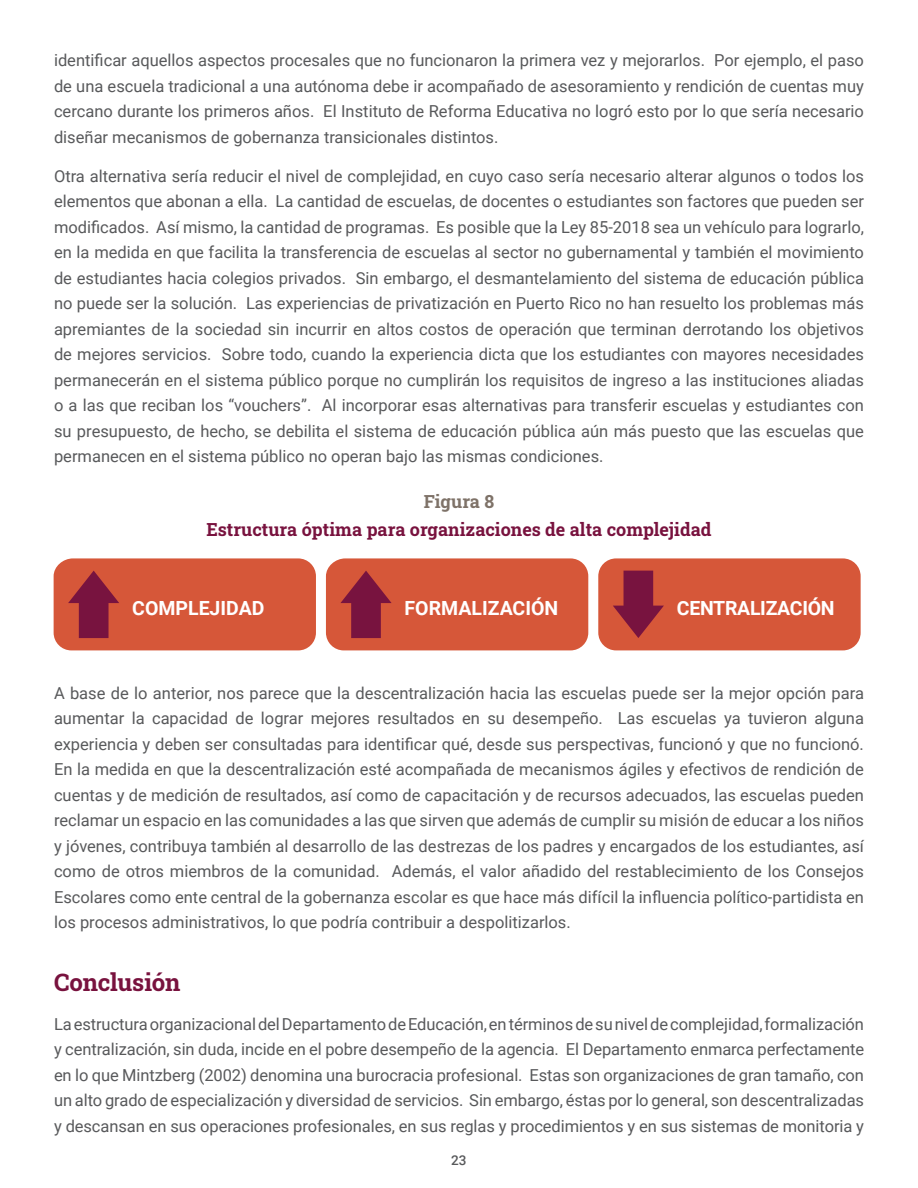
<style>
.page{position:relative;width:918px;height:1188px;background:#fff}
.page>*{position:absolute;margin:0;border:0;box-sizing:border-box;transform-origin:0 0}
.t1{font:24px "Roboto Slab";letter-spacing:-.01em;color:#78123e}
.t2{font:700 19.5px "Roboto";color:#fff}
.t3{font:18px "Roboto Slab";color:#78123e}
.t4{font:18px "Roboto Slab";color:#7e7268}
.t5{font:16.5px/25.5px "Roboto";color:#58595b;text-align:justify}
.t6{font:500 13.5px "Roboto";color:#58595b}
</style>
<div class="page">
<div style="left:54px;top:558px;width:262px;height:92px;background:#d65739;border-radius:18px"></div>
<svg style="left:68px;top:571px;width:51px;height:67px"></svg>
<div style="left:326px;top:558px;width:262px;height:92px;background:#d65739;border-radius:18px"></div>
<svg style="left:340px;top:571px;width:52px;height:67px"></svg>
<div style="left:598px;top:558px;width:263px;height:92px;background:#d65739;border-radius:18px"></div>
<svg style="left:613px;top:571px;width:51px;height:67px"></svg>
<p class="t5" style="left:54px;top:47px;width:812px">identificar aquellos aspectos procesales que no funcionaron la primera vez y mejorarlos. Por ejemplo, el paso de una escuela tradicional a una autónoma debe ir acompañado de asesoramiento y rendición de cuentas muy cercano durante los primeros años. El Instituto de Reforma Educativa no logró esto por lo que sería necesario diseñar mecanismos de gobernanza transicionales distintos.</p>
<p class="t5" style="left:54px;top:163px;width:812px">Otra alternativa sería reducir el nivel de complejidad, en cuyo caso sería necesario alterar algunos o todos los elementos que abonan a ella. La cantidad de escuelas, de docentes o estudiantes son factores que pueden ser modificados. Así mismo, la cantidad de programas. Es posible que la Ley 85-2018 sea un vehículo para lograrlo, en la medida en que facilita la transferencia de escuelas al sector no gubernamental y también el movimiento de estudiantes hacia colegios privados. Sin embargo, el desmantelamiento del sistema de educación pública no puede ser la solución. Las experiencias de privatización en Puerto Rico no han resuelto los problemas más apremiantes de la sociedad sin incurrir en altos costos de operación que terminan derrotando los objetivos de mejores servicios. Sobre todo, cuando la experiencia dicta que los estudiantes con mayores necesidades permanecerán en el sistema público porque no cumplirán los requisitos de ingreso a las instituciones aliadas o a las que reciban los “vouchers”. Al incorporar esas alternativas para transferir escuelas y estudiantes con su presupuesto, de hecho, se debilita el sistema de educación pública aún más puesto que las escuelas que permanecen en el sistema público no operan bajo las mismas condiciones.</p>
<p class="t4" style="left:424px;top:489px;width:72px">Figura 8</p>
<p class="t3" style="left:206px;top:517px;width:507px">Estructura óptima para organizaciones de alta complejidad</p>
<p class="t2" style="left:132px;top:594px;width:134px">COMPLEJIDAD</p>
<p class="t2" style="left:405px;top:594px;width:155px">FORMALIZACIÓN</p>
<p class="t2" style="left:677px;top:594px;width:159px">CENTRALIZACIÓN</p>
<p class="t5" style="left:54px;top:680px;width:812px">A base de lo anterior, nos parece que la descentralización hacia las escuelas puede ser la mejor opción para aumentar la capacidad de lograr mejores resultados en su desempeño. Las escuelas ya tuvieron alguna experiencia y deben ser consultadas para identificar qué, desde sus perspectivas, funcionó y que no funcionó.<br>En la medida en que la descentralización esté acompañada de mecanismos ágiles y efectivos de rendición de cuentas y de medición de resultados, así como de capacitación y de recursos adecuados, las escuelas pueden reclamar un espacio en las comunidades a las que sirven que además de cumplir su misión de educar a los niños y jóvenes, contribuya también al desarrollo de las destrezas de los padres y encargados de los estudiantes, así como de otros miembros de la comunidad. Además, el valor añadido del restablecimiento de los Consejos Escolares como ente central de la gobernanza escolar es que hace más difícil la influencia político-partidista en los procesos administrativos, lo que podría contribuir a despolitizarlos.</p>
<h1 class="t1" style="left:54px;top:966px;width:128px">Conclusión</h1>
<p class="t5" style="left:54px;top:1011px;width:812px">La estructura organizacional del Departamento de Educación, en términos de su nivel de complejidad, formalización y centralización, sin duda, incide en el pobre desempeño de la agencia. El Departamento enmarca perfectamente en lo que Mintzberg (2002) denomina una burocracia profesional. Estas son organizaciones de gran tamaño, con un alto grado de especialización y diversidad de servicios. Sin embargo, éstas por lo general, son descentralizadas y descansan en sus operaciones profesionales, en sus reglas y procedimientos y en sus sistemas de monitoria y</p>
<p class="t6" style="left:451px;top:1150px;width:17px">23</p>
</div>
